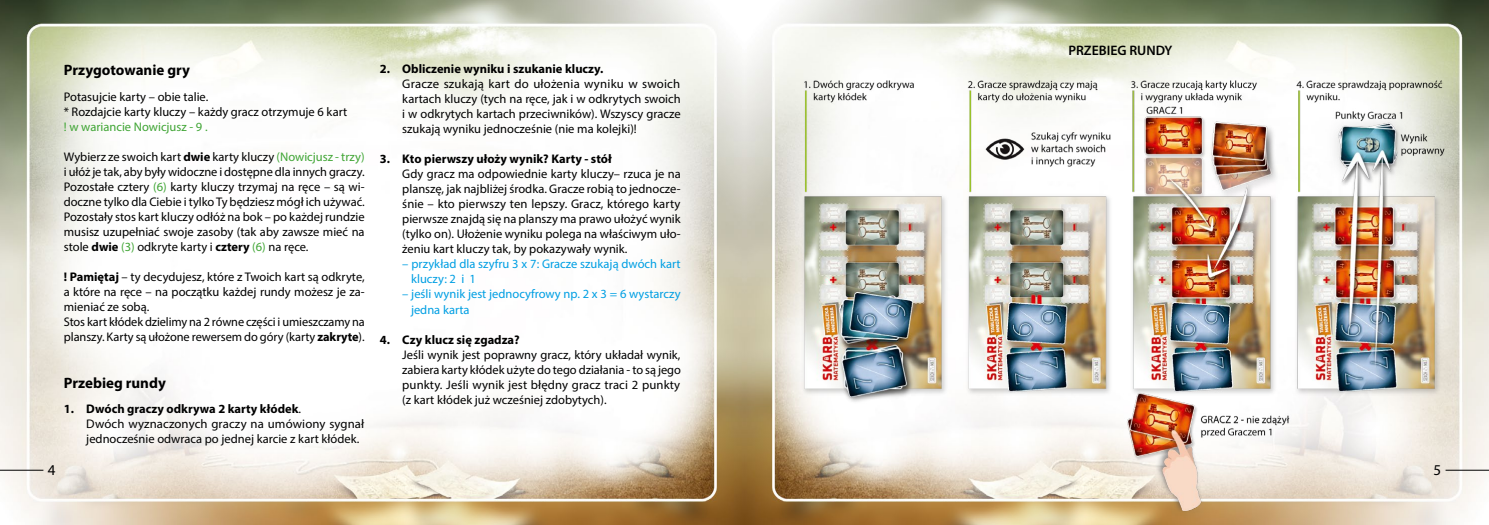
<style>
.page{position:relative;width:1489px;height:525px;background:#fff}
.page>*{position:absolute;margin:0;border:0;box-sizing:border-box;transform-origin:0 0}
.t1{font:700 15px "Myriad Pro";color:#000}
.t2{font:15px "Myriad Pro";color:#000}
.t3{font:600 13.75px "Myriad Pro";color:#000}
.t4{font:12.5px/15px "Myriad Pro";color:#000;text-align:justify}
.t5{font:12.5px/15px "Myriad Pro";color:#009fe3}
.t6{font:700 12.5px "Myriad Pro";color:#000}
.t7{font:12.5px "Myriad Pro";color:#40a535}
.s1{font-weight:700}
.s2{color:#40a535}
</style>
<div class="page">
<img style="left:0;top:0;width:1488px;height:524px">
<img style="left:776px;top:52px;width:681px;height:472px">
<hr style="left:0;top:469px;width:43px;height:1px;background:#000">
<hr style="left:1445px;top:469px;width:43px;height:1px;background:#000">
<p class="t1" style="left:64px;top:60px;width:128px">Przygotowanie gry</p>
<p class="t4" style="left:64px;top:89px;width:285px">Potasujcie karty – obie talie.<br>* Rozdajcie karty kluczy – każdy gracz otrzymuje 6 kart</p>
<p class="t7" style="left:64px;top:119px;width:145px">! w wariancie Nowicjusz - 9 .</p>
<p class="t4" style="left:64px;top:149px;width:302px">Wybierz ze swoich kart <span class="s1">dwie</span> karty kluczy <span class="s2">(Nowicjusz - trzy) </span>i ułóż je tak, aby były widoczne i dostępne dla innych graczy.<br>Pozostałe cztery <span class="s2">(6)</span> karty kluczy trzymaj na ręce – są wi&shy;doczne tylko dla Ciebie i tylko Ty będziesz mógł ich używać.<br>Pozostały stos kart kluczy odłóż na bok – po każdej rundzie musisz uzupełniać swoje zasoby (tak aby zawsze mieć na stole <span class="s1">dwie</span> <span class="s2">(3)</span> odkryte karty i <span class="s1">cztery</span> <span class="s2">(6)</span> na ręce.</p>
<p class="t4" style="left:64px;top:269px;width:302px;text-align:left"><span class="s1">! Pamiętaj</span> – ty decydujesz, które z Twoich kart są odkryte, a które na ręce – na początku każdej rundy możesz je za&shy;mieniać ze sobą.<br>Stos kart kłódek dzielimy na 2 równe części i umieszczamy na planszy. Karty są ułożone rewersem do góry (karty <span class="s1">zakryte</span>).</p>
<p class="t1" style="left:64px;top:372px;width:104px">Przebieg rundy</p>
<p class="t4" style="left:86px;top:401px;width:279px;text-align:left;text-indent:-23px"><span class="s1">1. Dwóch graczy odkrywa 2 karty kłódek</span>.<br>Dwóch wyznaczonych graczy na umówiony sygnał jednocześnie odwraca po jednej karcie z kart kłódek.</p>
<p class="t6" style="left:380px;top:61px;width:225px">2. Obliczenie wyniku i szukanie kluczy.</p>
<p class="t4" style="left:402px;top:76px;width:280px">Gracze szukają kart do ułożenia wyniku w swoich kartach kluczy (tych na ręce, jak i w odkrytych swoich i w odkrytych kartach przeciwników). Wszyscy gracze szukają wyniku jednocześnie (nie ma kolejki)!</p>
<p class="t6" style="left:380px;top:151px;width:233px">3. Kto pierwszy ułoży wynik? Karty - stół</p>
<p class="t4" style="left:402px;top:166px;width:280px">Gdy gracz ma odpowiednie karty kluczy– rzuca je na planszę, jak najbliżej środka. Gracze robią to jednocze&shy;śnie – kto pierwszy ten lepszy. Gracz, którego karty pierwsze znajdą się na planszy ma prawo ułożyć wynik (tylko on). Ułożenie wyniku polega na właściwym uło&shy;żeniu kart kluczy tak, by pokazywały wynik.</p>
<p class="t5" style="left:411px;top:256px;width:271px;text-indent:-9px">– przykład dla szyfru 3 x 7: Gracze szukają dwóch kart kluczy: 2 i 1</p>
<p class="t5" style="left:411px;top:286px;width:271px;text-indent:-9px">– jeśli wynik jest jednocyfrowy np. 2 x 3 = 6 wystarczy jedna karta</p>
<p class="t6" style="left:380px;top:331px;width:141px">4. Czy klucz się zgadza?</p>
<p class="t4" style="left:402px;top:346px;width:280px">Jeśli wynik jest poprawny gracz, który układał wynik, zabiera karty kłódek użyte do tego działania - to są jego punkty. Jeśli wynik jest błędny gracz traci 2 punkty (z kart kłódek już wcześniej zdobytych).</p>
<p class="t3" style="left:1068px;top:42px;width:106px">PRZEBIEG RUNDY</p>
<p class="t2" style="left:48px;top:460px;width:9px">4</p>
<p class="t2" style="left:1433px;top:460px;width:9px">5</p>
</div>
